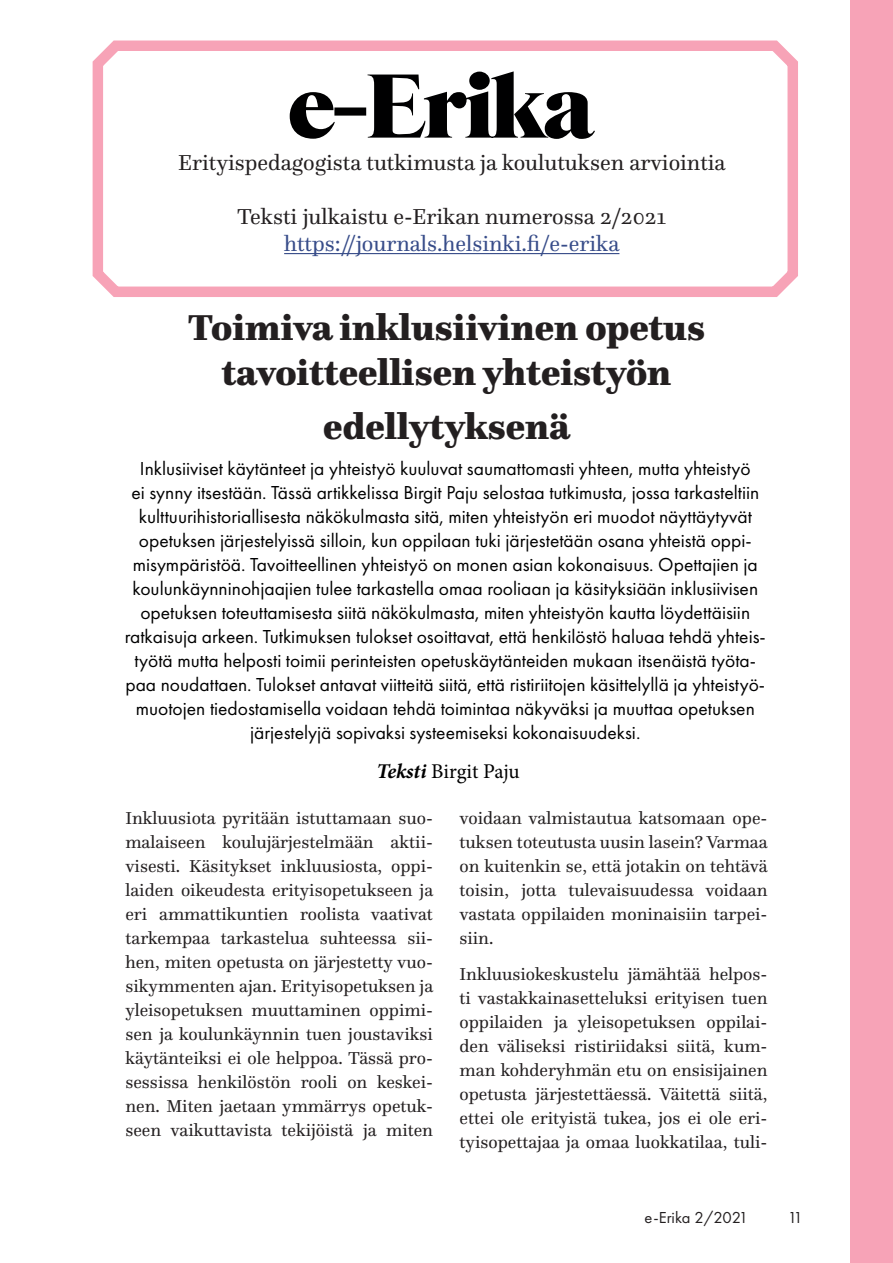
<style>
.page{position:relative;width:893px;height:1263px;background:#fff}
.page>*{position:absolute;margin:0;border:0;box-sizing:border-box;transform-origin:0 0}
.UUSI_artikkeli_otsik{font:900 37.5px "Questa";color:#231f20}
.UUSI_artikkeli_otsik-2{font:22.5px "Questa";color:#231f20}
.UUSI_artikkeli_otsik-3{font:22.5px "Questa";color:#374c89}
.Tietolaatikko_Otsikk{font:21px "Minion Pro";letter-spacing:-.01em;color:#000001}
.Artikkelit_-_Ingress{font:19.5px/24px "Futura PT";color:#000001;text-align:center}
.ARTIKKELI_-_LEIPÄTEK{font:18px/24px "Questa";color:#231f20;text-align:justify}
.t1{font:16.5px "Futura PT";color:#231f20}
.s1{font-weight:700;font-style:italic}
</style>
<div class="page">
<div style="left:850px;top:0;width:43px;height:1263px;background:#f7a3b7"></div>
<svg style="left:92px;top:40px;width:706px;height:257px"></svg>
<svg style="left:290px;top:71px;width:305px;height:68px"></svg>
<p class="UUSI_artikkeli_otsik-2" style="left:178px;top:149px;width:549px">Erityispedagogista tutkimusta ja koulutuksen arviointia</p>
<p class="UUSI_artikkeli_otsik-2" style="left:237px;top:203px;width:431px">Teksti julkaistu e-Erikan numerossa 2/2021</p>
<p class="UUSI_artikkeli_otsik-3" style="left:284px;top:230px;width:337px">https://journals.helsinki.fi/e-erika</p>
<p class="UUSI_artikkeli_otsik" style="left:188px;top:304px;width:518px">Toimiva inklusiivinen opetus</p>
<p class="UUSI_artikkeli_otsik" style="left:222px;top:349px;width:451px">tavoitteellisen yhteistyön</p>
<p class="UUSI_artikkeli_otsik" style="left:323px;top:403px;width:248px">edellytyksenä</p>
<p class="Artikkelit_-_Ingress" style="left:125px;top:457px;width:642px">Inklusiiviset käytänteet ja yhteistyö kuuluvat saumattomasti yhteen, mutta yhteistyö<br>ei synny itsestään. Tässä artikkelissa Birgit Paju selostaa tutkimusta, jossa tarkasteltiin kulttuurihistoriallisesta näkökulmasta sitä, miten yhteistyön eri muodot näyttäytyvät opetuksen järjestelyissä silloin, kun oppilaan tuki järjestetään osana yhteistä oppi&shy;misympäristöä. Tavoitteellinen yhteistyö on monen asian kokonaisuus. Opettajien ja koulunkäynninohjaajien tulee tarkastella omaa rooliaan ja käsityksiään inklusiivisen opetuksen toteuttamisesta siitä näkökulmasta, miten yhteistyön kautta löydettäisiin ratkaisuja arkeen. Tutkimuksen tulokset osoittavat, että henkilöstö haluaa tehdä yhteis&shy;työtä mutta helposti toimii perinteisten opetuskäytänteiden mukaan itsenäistä työta&shy;paa noudattaen. Tulokset antavat viitteitä siitä, että ristiriitojen käsittelyllä ja yhteistyö&shy;muotojen tiedostamisella voidaan tehdä toimintaa näkyväksi ja muuttaa opetuksen järjestelyjä sopivaksi systeemiseksi kokonaisuudeksi.</p>
<p class="Tietolaatikko_Otsikk" style="left:376px;top:757px;width:145px"><span class="s1">Teksti</span> Birgit Paju</p>
<p class="ARTIKKELI_-_LEIPÄTEK" style="left:125px;top:805px;width:309px">Inkluusiota pyritään istuttamaan suo&shy;malaiseen koulujärjestelmään aktii&shy;visesti. Käsitykset inkluusiosta, oppi&shy;laiden oikeudesta erityisopetukseen ja eri ammattikuntien roolista vaativat tarkempaa tarkastelua suhteessa sii&shy;hen, miten opetusta on järjestetty vuo&shy;sikymmenten ajan. Erityisopetuksen ja yleisopetuksen muuttaminen oppimi&shy;sen ja koulunkäynnin tuen joustaviksi käytänteiksi ei ole helppoa. Tässä pro&shy;sessissa henkilöstön rooli on keskei&shy;nen. Miten jaetaan ymmärrys opetuk&shy;seen vaikuttavista tekijöistä ja miten</p>
<p class="ARTIKKELI_-_LEIPÄTEK" style="left:460px;top:805px;width:310px">voidaan valmistautua katsomaan ope&shy;tuksen toteutusta uusin lasein? Varmaa on kuitenkin se, että jotakin on tehtävä toisin, jotta tulevaisuudessa voidaan vastata oppilaiden moninaisiin tarpei&shy;siin.</p>
<p class="ARTIKKELI_-_LEIPÄTEK" style="left:460px;top:962px;width:309px">Inkluusiokeskustelu jämähtää helpos&shy;ti vastakkainasetteluksi erityisen tuen oppilaiden ja yleisopetuksen oppilai&shy;den väliseksi ristiriidaksi siitä, kum&shy;man kohderyhmän etu on ensisijainen opetusta järjestettäessä. Väitettä siitä, ettei ole erityistä tukea, jos ei ole eri&shy;tyisopettajaa ja omaa luokkatilaa, tuli-</p>
<p class="t1" style="left:645px;top:1208px;width:105px">e-Erika 2/2021</p>
<p class="t1" style="left:788px;top:1207px;width:17px">11</p>
</div>
